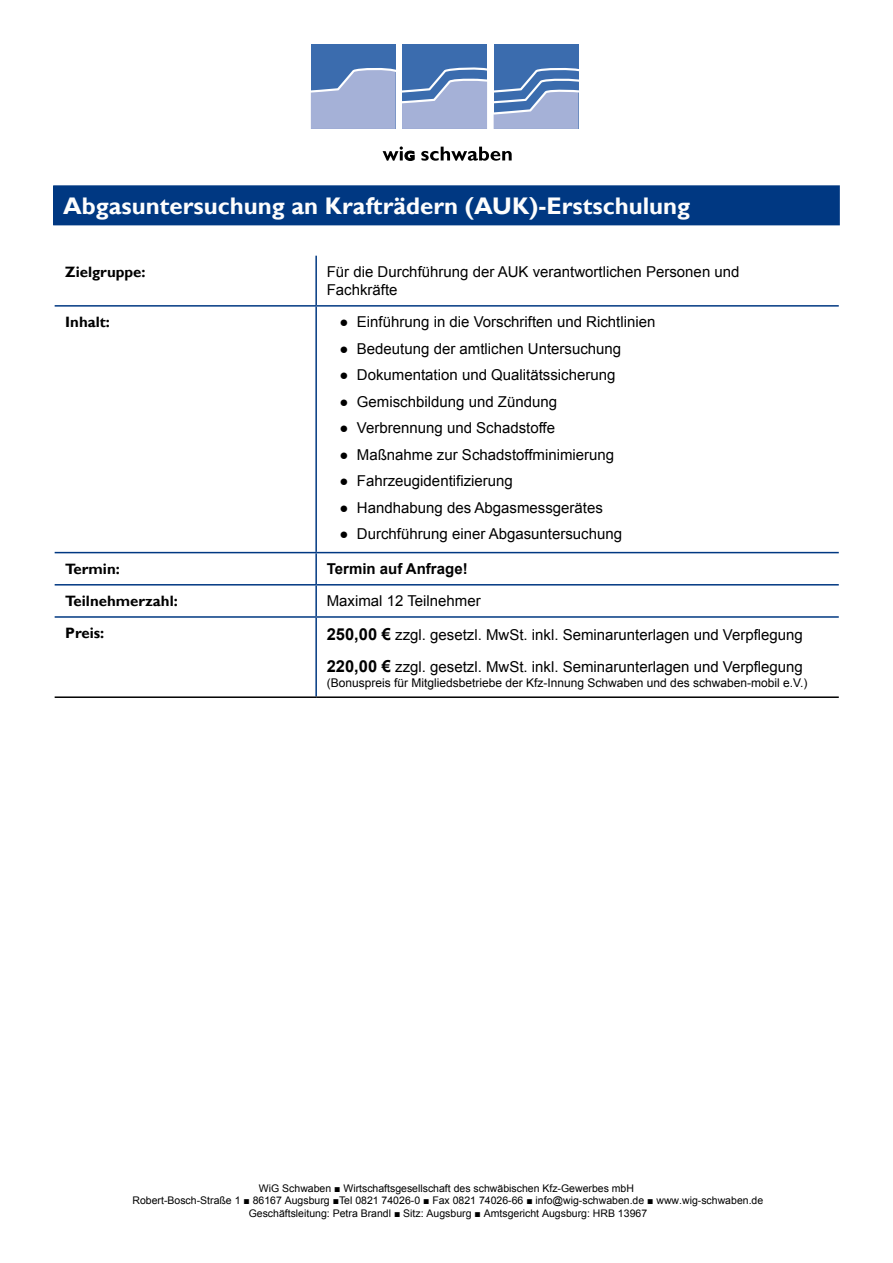
<style>
.page{position:relative;width:893px;height:1263px;background:#fff}
.page>*{position:absolute;margin:0;border:0;box-sizing:border-box;transform-origin:0 0}
.t1{font:700 24px "Gill Sans";color:#fdfdfd}
.t2{font:15px/18px "Arial";color:#000}
.t3{font:700 15px "Gill Sans";color:#000}
.t4{font:700 15px "Arial";color:#000}
.t5{font:12px "Arial";color:#000}
.t6{font:10.5px/12.6px "Arial";color:#000;text-align:center}
.s1{font-weight:700;font-size:16.5px}
</style>
<div class="page">
<svg style="left:421px;top:147px;width:91px;height:14px"></svg>
<svg style="left:383px;top:146px;width:32px;height:15px"></svg>
<div style="left:311px;top:44px;width:85px;height:85px;background:#3b6cae"></div>
<div style="left:402px;top:44px;width:85px;height:85px;background:#3b6cae"></div>
<div style="left:494px;top:44px;width:84px;height:85px;background:#3b6cae"></div>
<svg style="left:310px;top:67px;width:269px;height:62px"></svg>
<div style="left:54px;top:186px;width:785px;height:39px;background:#003882"></div>
<div style="left:53px;top:185px;width:787px;height:40px;border:2px solid #003882"></div>
<hr style="left:315px;top:256px;width:2px;height:49px;background:#003882">
<hr style="left:55px;top:305px;width:261px;height:2px;background:#003882">
<hr style="left:316px;top:305px;width:523px;height:2px;background:#003882">
<hr style="left:315px;top:307px;width:2px;height:245px;background:#003882">
<hr style="left:55px;top:552px;width:261px;height:1px;background:#003882">
<hr style="left:316px;top:552px;width:523px;height:1px;background:#003882">
<hr style="left:315px;top:553px;width:2px;height:31px;background:#003882">
<hr style="left:55px;top:584px;width:261px;height:1px;background:#003882">
<hr style="left:316px;top:584px;width:523px;height:1px;background:#003882">
<hr style="left:315px;top:585px;width:2px;height:31px;background:#003882">
<hr style="left:55px;top:616px;width:261px;height:2px;background:#003882">
<hr style="left:316px;top:616px;width:523px;height:2px;background:#003882">
<hr style="left:315px;top:618px;width:2px;height:78px;background:#003882">
<hr style="left:55px;top:696px;width:261px;height:2px;background:#000">
<hr style="left:316px;top:696px;width:523px;height:2px;background:#000">
<h1 class="t1" style="left:63px;top:191px;width:629px">Abgasuntersuchung an Krafträdern (AUK)-Erstschulung</h1>
<p class="t3" style="left:65px;top:263px;width:82px">Zielgruppe:</p>
<p class="t2" style="left:327px;top:263px;width:414px">Für die Durchführung der AUK verantwortlichen Personen und<br>Fachkräfte</p>
<p class="t3" style="left:65px;top:313px;width:46px">Inhalt:</p>
<p class="t2" style="left:340px;top:313px;width:317px">● Einführung in die Vorschriften und Richtlinien</p>
<p class="t2" style="left:340px;top:340px;width:283px">● Bedeutung der amtlichen Untersuchung</p>
<p class="t2" style="left:340px;top:366px;width:277px">● Dokumentation und Qualitätssicherung</p>
<p class="t2" style="left:340px;top:393px;width:219px">● Gemischbildung und Zündung</p>
<p class="t2" style="left:340px;top:419px;width:217px">● Verbrennung und Schadstoffe</p>
<p class="t2" style="left:340px;top:446px;width:276px">● Maßnahme zur Schadstoffminimierung</p>
<p class="t2" style="left:340px;top:472px;width:175px">● Fahrzeugidentifizierung</p>
<p class="t2" style="left:340px;top:499px;width:265px">● Handhabung des Abgasmessgerätes</p>
<p class="t2" style="left:340px;top:525px;width:284px">● Durchführung einer Abgasuntersuchung</p>
<p class="t3" style="left:65px;top:559px;width:56px">Termin:</p>
<p class="t4" style="left:327px;top:558px;width:142px">Termin auf Anfrage!</p>
<p class="t3" style="left:65px;top:592px;width:114px">Teilnehmerzahl:</p>
<p class="t2" style="left:327px;top:592px;width:155px">Maximal 12 Teilnehmer</p>
<p class="t3" style="left:65px;top:624px;width:41px">Preis:</p>
<p class="t2" style="left:327px;top:618px;width:478px;line-height:32.5px"><span class="s1">250,00 €</span> zzgl. gesetzl. MwSt. inkl. Seminarunterlagen und Verpflegung<br><span class="s1">220,00 €</span> zzgl. gesetzl. MwSt. inkl. Seminarunterlagen und Verpflegung</p>
<p class="t5" style="left:327px;top:674px;width:482px">(Bonuspreis für Mitgliedsbetriebe der Kfz-Innung Schwaben und des schwaben-mobil e.V.)</p>
<p class="t6" style="left:133px;top:1181px;width:632px">WiG Schwaben ■ Wirtschaftsgesellschaft des schwäbischen Kfz-Gewerbes mbH<br>Robert-Bosch-Straße 1 ■ 86167 Augsburg ■Tel 0821 74026-0 ■ Fax 0821 74026-66 ■ info@wig-schwaben.de ■ www.wig-schwaben.de<br>Geschäftsleitung: Petra Brandl ■ Sitz: Augsburg ■ Amtsgericht Augsburg: HRB 13967</p>
</div>
